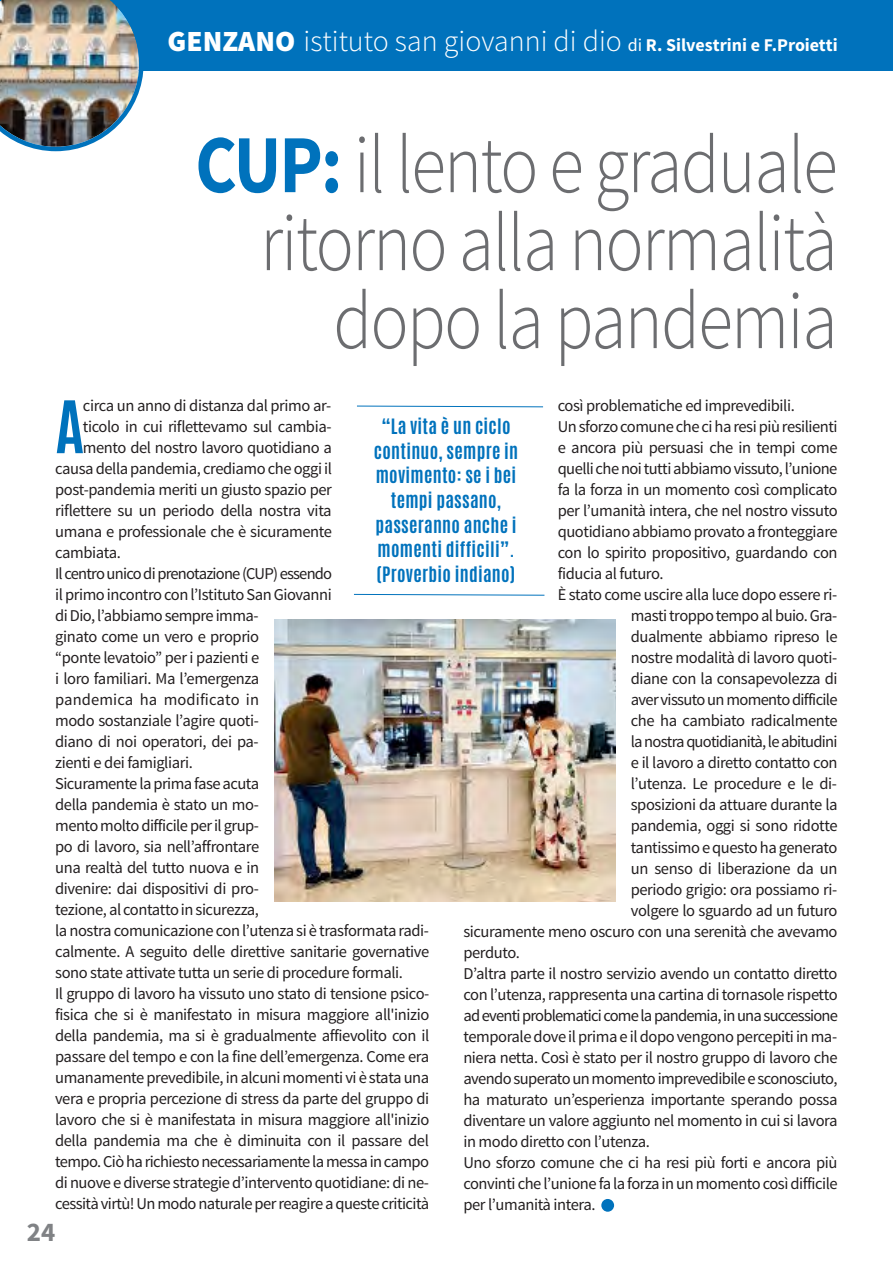
<style>
.page{position:relative;width:893px;height:1263px;background:#fff}
.page>*{position:absolute;margin:0;border:0;box-sizing:border-box;transform-origin:0 0}
.t1{font:300 82.5px/78px "Source Sans Pro";letter-spacing:-.025em;color:#6c6d70;text-align:right;scale:.87 1}
.t2{font:700 61.5px "Antonio";color:#0072bc}
.t3{font:300 30px "Source Sans Pro";color:#fff}
.t4{font:700 27px "Source Sans Pro";color:#808285}
.t5{font:700 18px/24.6px "Antonio";letter-spacing:.015em;color:#0072bc;text-align:center}
.t6{font:16.5px "Source Sans Pro";letter-spacing:-.025em;color:#231f20}
.t7{font:16.5px "Source Sans Pro";letter-spacing:-.05em;color:#231f20}
.t8{font:16.5px "Source Sans Pro";letter-spacing:-.045em;color:#231f20}
.t9{font:16.5px "Source Sans Pro";letter-spacing:.005em;color:#231f20}
.s1{font-weight:900;font-size:29.25px}
.s2{font-weight:400;font-size:18px}
.s3{font-weight:700;font-size:18px}
.s4{font-weight:700;color:#0072bc}
</style>
<div class="page">
<div style="left:0;top:0;width:893px;height:71px;background:#0072bc"></div>
<img style="left:0;top:0;width:144px;height:151px">
<svg style="left:357px;top:405px;width:187px;height:3px"></svg>
<svg style="left:354px;top:594px;width:191px;height:2px"></svg>
<img style="left:274px;top:619px;width:342px;height:282px">
<div style="left:601px;top:1199px;width:13px;height:13px;background:#0072bc;border-radius:50%"></div>
<h3 class="t3" style="left:168px;top:23px;width:671px"><span class="s1">GENZANO</span> istituto san giovanni di dio <span class="s2">di</span> <span class="s3">R. Silvestrini e F.Proietti</span></h3>
<h1 class="t1" style="left:195px;top:126px;width:740px"><span class="s4">CUP:</span> il lento e graduale ritorno alla normalità dopo la pandemia</h1>
<h2 class="t2" style="left:55px;top:396px;width:31px">A</h2>
<p class="t6" style="left:83px;top:395px;width:250px">circa un anno di distanza dal primo ar-</p>
<p class="t6" style="left:558px;top:396px;width:239px">così problematiche ed imprevedibili.</p>
<p class="t6" style="left:558px;top:417px;width:281px">Un sforzo comune che ci ha resi più resilienti</p>
<p class="t6" style="left:558px;top:438px;width:281px">e ancora più persuasi che in tempi come</p>
<p class="t6" style="left:558px;top:459px;width:281px">quelli che noi tutti abbiamo vissuto, l’unione</p>
<p class="t6" style="left:558px;top:480px;width:281px">fa la forza in un momento così complicato</p>
<p class="t6" style="left:558px;top:501px;width:281px">per l’umanità intera, che nel nostro vissuto</p>
<p class="t6" style="left:558px;top:522px;width:281px">quotidiano abbiamo provato a fronteggiare</p>
<p class="t6" style="left:558px;top:543px;width:281px">con lo spirito propositivo, guardando con</p>
<p class="t6" style="left:558px;top:564px;width:107px">fiducia al futuro.</p>
<p class="t6" style="left:558px;top:585px;width:281px">È stato come uscire alla luce dopo essere ri-</p>
<p class="t6" style="left:631px;top:606px;width:208px">masti troppo tempo al buio. Gra-</p>
<p class="t6" style="left:631px;top:627px;width:208px">dualmente abbiamo ripreso le</p>
<p class="t6" style="left:631px;top:648px;width:208px">nostre modalità di lavoro quoti-</p>
<p class="t6" style="left:631px;top:669px;width:208px">diane con la consapevolezza di</p>
<p class="t6" style="left:631px;top:690px;width:208px">aver vissuto un momento difficile</p>
<p class="t6" style="left:631px;top:711px;width:208px">che ha cambiato radicalmente</p>
<p class="t8" style="left:631px;top:732px;width:208px">la nostra quotidianità, le abitudini</p>
<p class="t6" style="left:631px;top:753px;width:208px">e il lavoro a diretto contatto con</p>
<p class="t6" style="left:631px;top:774px;width:208px">l’utenza. le procedure e le di-</p>
<p class="t6" style="left:631px;top:795px;width:208px">sposizioni da attuare durante la</p>
<p class="t6" style="left:631px;top:816px;width:208px">pandemia, oggi si sono ridotte</p>
<p class="t6" style="left:631px;top:837px;width:208px">tantissimo e questo ha generato</p>
<p class="t6" style="left:631px;top:858px;width:208px">un senso di liberazione da un</p>
<p class="t6" style="left:631px;top:879px;width:208px">periodo grigio: ora possiamo ri-</p>
<p class="t6" style="left:631px;top:900px;width:208px">volgere lo sguardo ad un futuro</p>
<p class="t6" style="left:463px;top:921px;width:376px">sicuramente meno oscuro con una serenità che avevamo</p>
<p class="t6" style="left:463px;top:942px;width:58px">perduto.</p>
<p class="t6" style="left:463px;top:963px;width:376px">D’altra parte il nostro servizio avendo un contatto diretto</p>
<p class="t6" style="left:463px;top:984px;width:376px">con l’utenza, rappresenta una cartina di tornasole rispetto</p>
<p class="t7" style="left:463px;top:1005px;width:376px">ad eventi problematici come la pandemia, in una successione</p>
<p class="t6" style="left:463px;top:1026px;width:375px">temporale dove il prima e il dopo vengono percepiti in ma-</p>
<p class="t6" style="left:463px;top:1047px;width:376px">niera netta. Così è stato per il nostro gruppo di lavoro che</p>
<p class="t6" style="left:463px;top:1068px;width:376px">avendo superato un momento imprevedibile e sconosciuto,</p>
<p class="t6" style="left:463px;top:1089px;width:376px">ha maturato un’esperienza importante sperando possa</p>
<p class="t6" style="left:463px;top:1110px;width:376px">diventare un valore aggiunto nel momento in cui si lavora</p>
<p class="t6" style="left:463px;top:1131px;width:188px">in modo diretto con l’utenza.</p>
<p class="t6" style="left:463px;top:1152px;width:376px">Uno sforzo comune che ci ha resi più forti e ancora più</p>
<p class="t6" style="left:463px;top:1173px;width:376px">convinti che l’unione fa la forza in un momento così difficile</p>
<p class="t6" style="left:463px;top:1194px;width:134px">per l’umanità intera.</p>
<p class="t5" style="left:374px;top:416px;width:146px">“La vita è un ciclo continuo, sempre in movimento: se i bei tempi passano, passeranno anche i momenti difficili”. (Proverbio indiano)</p>
<p class="t6" style="left:83px;top:416px;width:250px">ticolo in cui riflettevamo sul cambia-</p>
<p class="t6" style="left:83px;top:437px;width:250px">mento del nostro lavoro quotidiano a</p>
<p class="t6" style="left:55px;top:458px;width:278px">causa della pandemia, crediamo che oggi il</p>
<p class="t6" style="left:55px;top:479px;width:278px">post-pandemia meriti un giusto spazio per</p>
<p class="t6" style="left:55px;top:500px;width:278px">riflettere su un periodo della nostra vita</p>
<p class="t6" style="left:55px;top:521px;width:278px">umana e professionale che è sicuramente</p>
<p class="t6" style="left:55px;top:542px;width:67px">cambiata.</p>
<p class="t7" style="left:55px;top:563px;width:279px">il centro unico di prenotazione (CUp) essendo</p>
<p class="t6" style="left:55px;top:584px;width:278px">il primo incontro con l’istituto San Giovanni</p>
<p class="t6" style="left:55px;top:605px;width:205px">di Dio, l’abbiamo sempre imma-</p>
<p class="t6" style="left:55px;top:626px;width:206px">ginato come un vero e proprio</p>
<p class="t6" style="left:55px;top:647px;width:206px">“ponte levatoio” per i pazienti e</p>
<p class="t6" style="left:55px;top:668px;width:206px">i loro familiari. ma l’emergenza</p>
<p class="t9" style="left:55px;top:689px;width:205px">pandemica ha modificato in</p>
<p class="t6" style="left:55px;top:710px;width:205px">modo sostanziale l’agire quoti-</p>
<p class="t6" style="left:55px;top:731px;width:205px">diano di noi operatori, dei pa-</p>
<p class="t6" style="left:55px;top:753px;width:139px">zienti e dei famigliari.</p>
<p class="t6" style="left:55px;top:774px;width:205px">Sicuramente la prima fase acuta</p>
<p class="t6" style="left:55px;top:795px;width:205px">della pandemia è stato un mo-</p>
<p class="t6" style="left:55px;top:816px;width:205px">mento molto difficile per il grup-</p>
<p class="t6" style="left:55px;top:837px;width:206px">po di lavoro, sia nell’affrontare</p>
<p class="t6" style="left:55px;top:858px;width:206px">una realtà del tutto nuova e in</p>
<p class="t6" style="left:55px;top:879px;width:205px">divenire: dai dispositivi di pro-</p>
<p class="t6" style="left:55px;top:900px;width:205px">tezione, al contatto in sicurezza,</p>
<p class="t6" style="left:55px;top:921px;width:375px">la nostra comunicazione con l’utenza si è trasformata radi-</p>
<p class="t6" style="left:55px;top:942px;width:376px">calmente. a seguito delle direttive sanitarie governative</p>
<p class="t6" style="left:55px;top:963px;width:349px">sono state attivate tutta un serie di procedure formali.</p>
<p class="t6" style="left:55px;top:984px;width:376px">il gruppo di lavoro ha vissuto uno stato di tensione psico-</p>
<p class="t6" style="left:55px;top:1005px;width:376px">fisica che si è manifestato in misura maggiore all'inizio</p>
<p class="t6" style="left:55px;top:1026px;width:376px">della pandemia, ma si è gradualmente affievolito con il</p>
<p class="t6" style="left:55px;top:1047px;width:376px">passare del tempo e con la fine dell’emergenza. Come era</p>
<p class="t6" style="left:55px;top:1068px;width:376px">umanamente prevedibile, in alcuni momenti vi è stata una</p>
<p class="t6" style="left:55px;top:1089px;width:376px">vera e propria percezione di stress da parte del gruppo di</p>
<p class="t6" style="left:55px;top:1110px;width:376px">lavoro che si è manifestata in misura maggiore all'inizio</p>
<p class="t6" style="left:55px;top:1131px;width:375px">della pandemia ma che è diminuita con il passare del</p>
<p class="t6" style="left:55px;top:1152px;width:376px">tempo. Ciò ha richiesto necessariamente la messa in campo</p>
<p class="t6" style="left:55px;top:1173px;width:375px">di nuove e diverse strategie d’intervento quotidiane: di ne-</p>
<p class="t6" style="left:55px;top:1194px;width:376px">cessità virtù! Un modo naturale per reagire a queste criticità</p>
<h3 class="t4" style="left:27px;top:1214px;width:30px">24</h3>
</div>
